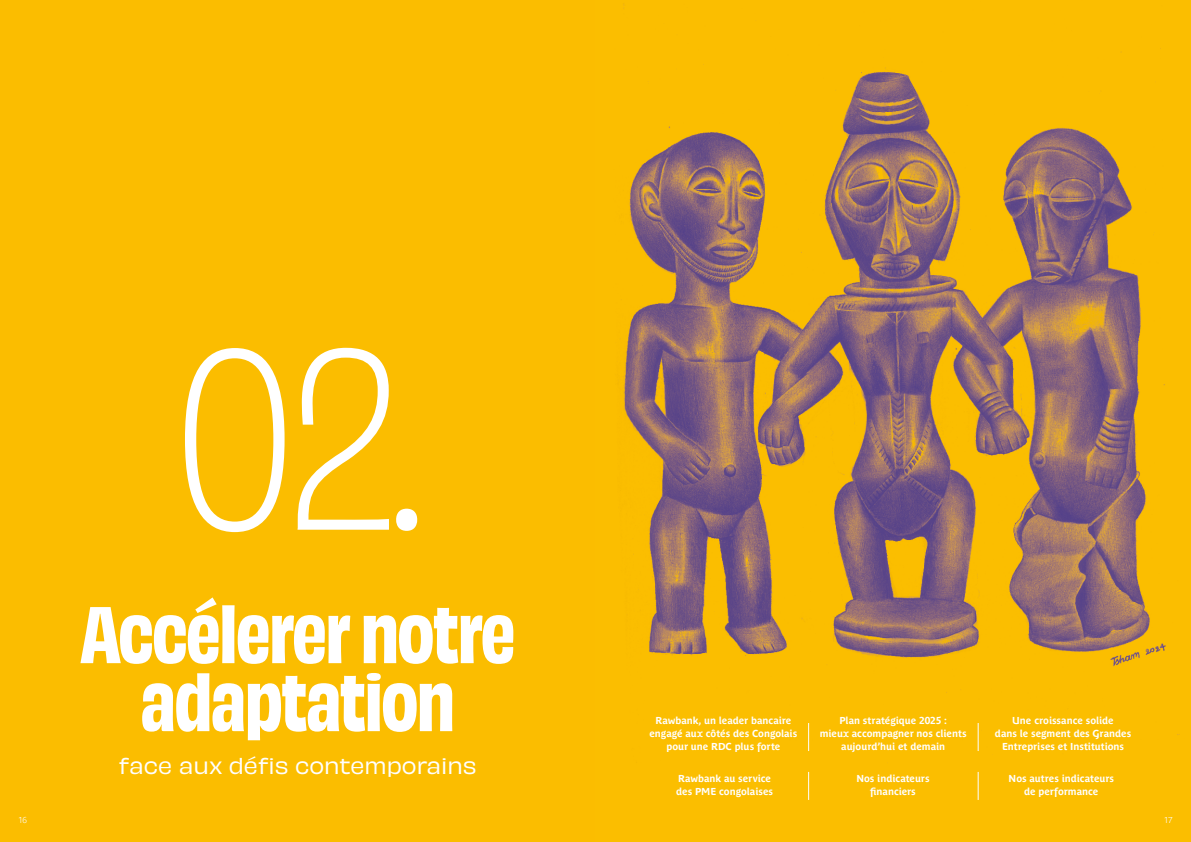
<style>
.page{position:relative;width:1191px;height:842px;background:#fff}
.page>*{position:absolute;margin:0;border:0;box-sizing:border-box;transform-origin:0 0}
.t1{font:300 239.3px "Obviously Narrow";color:#fff}
.t2{font:700 74.8px/68px "Obviously Narrow";letter-spacing:-.02em;color:#fff;text-align:center}
.t3{font:20.8px "Obviously";color:#fff}
.t4{font:700 10px/13px "Parisine Plus Std";color:#fff;text-align:center}
.t5{font:700 8.5px "Parisine Plus Std Clair";color:#fff}
</style>
<div class="page">
<div style="left:0;top:0;width:595px;height:842px;background:#fbbd00"></div>
<img style="left:595px;top:0;width:596px;height:842px">
<svg style="left:808px;top:772px;width:1px;height:28px"></svg>
<svg style="left:978px;top:772px;width:1px;height:28px"></svg>
<svg style="left:978px;top:723px;width:1px;height:28px"></svg>
<svg style="left:808px;top:723px;width:1px;height:28px"></svg>
<h1 class="t1" style="left:175px;top:271px;width:248px">02.</h1>
<h2 class="t2" style="left:80px;top:594px;width:437px">Accélerer notre adaptation</h2>
<h3 class="t3" style="left:119px;top:750px;width:359px">face aux défis contemporains</h3>
<p class="t4" style="left:649px;top:714px;width:149px">Rawbank, un leader bancaire engagé aux côtés des Congolais pour une RDC plus forte</p>
<p class="t4" style="left:820px;top:714px;width:148px">Plan stratégique 2025 :<br>mieux accompagner nos clients aujourd’hui et demain</p>
<p class="t4" style="left:995px;top:714px;width:138px">Une croissance solide<br>dans le segment des Grandes<br>Entreprises et Institutions</p>
<p class="t4" style="left:676px;top:772px;width:98px;text-align:left">Rawbank au service des PME congolaises</p>
<p class="t4" style="left:856px;top:772px;width:75px">Nos indicateurs financiers</p>
<p class="t4" style="left:1008px;top:772px;width:107px">Nos autres indicateurs de performance</p>
<p class="t5" style="left:18px;top:815px;width:10px">16</p>
<p class="t5" style="left:1164px;top:815px;width:10px">17</p>
</div>
